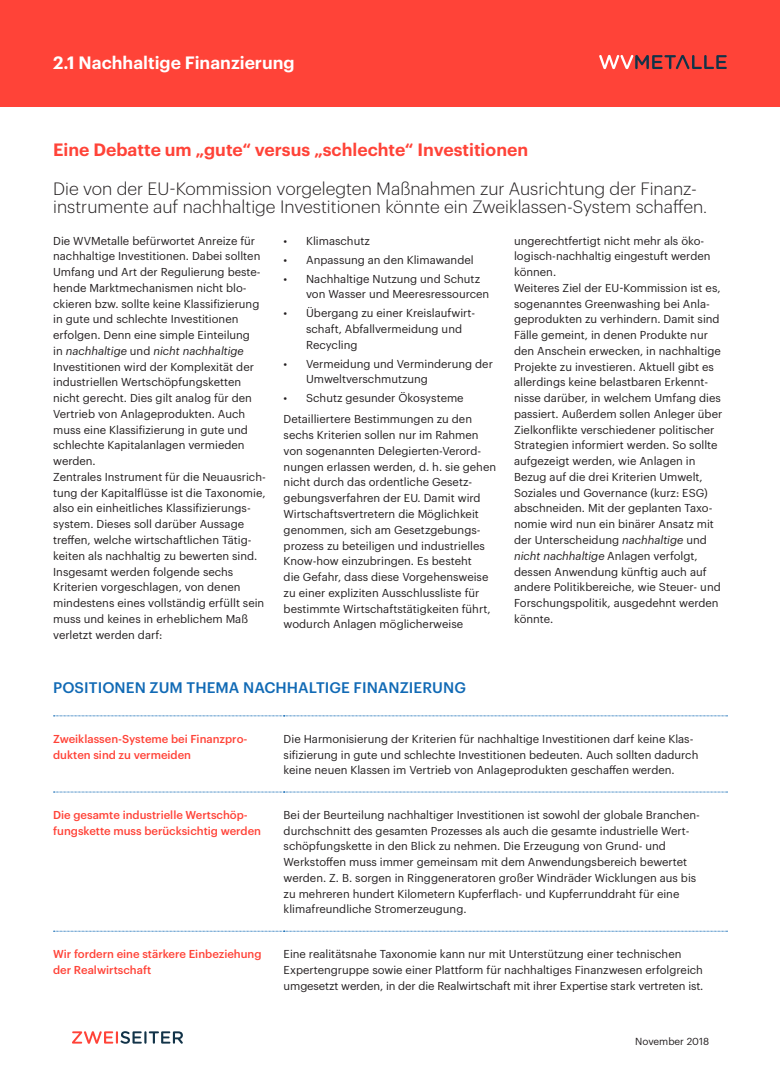
<style>
.page{position:relative;width:780px;height:1088px;background:#fff}
.page>*{position:absolute;margin:0;border:0;box-sizing:border-box;transform-origin:0 0}
.Text_XL{font:300 17.5px/17.8px "Graphik";color:#231f20}
._01_Headline{font:600 17.5px "Graphik";color:#ff4338}
._01_Headline-2{font:600 17.5px "Graphik";color:#fff}
.Grafiktitel{font:500 15px "Graphik";letter-spacing:.005em;color:#116ab5}
.Text{font:11.25px/15.8px "Graphik";color:#231f20}
.Text-2{font:500 11.25px/15.8px "Graphik";color:#ff4338}
._6{font:10px "Graphik";color:#231f20}
.s1{font-style:italic}
</style>
<div class="page">
<div style="left:0;top:0;width:780px;height:106px;background:#ff4338"></div>
<svg style="left:599px;top:55px;width:127px;height:14px"></svg>
<svg style="left:72px;top:1031px;width:111px;height:13px"></svg>
<svg style="left:53px;top:715px;width:674px;height:1px"></svg>
<svg style="left:53px;top:792px;width:674px;height:1px"></svg>
<svg style="left:53px;top:931px;width:674px;height:1px"></svg>
<p class="_01_Headline-2" style="left:53px;top:49px;width:243px">2.1 Nachhaltige Finanzierung</p>
<p class="_01_Headline" style="left:53px;top:136px;width:476px">Eine Debatte um „gute“ versus „schlechte“ Investitionen</p>
<p class="Text_XL" style="left:53px;top:178px;width:655px">Die von der EU-Kommission vorgelegten Maßnahmen zur Ausrichtung der Finanz&shy;instrumente auf nachhaltige Investitionen könnte ein Zweiklassen-System schaffen.</p>
<p class="Text" style="left:53px;top:232px;width:214px">Die WVMetalle befürwortet Anreize für nachhaltige Investitionen. Dabei sollten Umfang und Art der Regulierung beste&shy;hende Marktmechanismen nicht blo&shy;ckieren bzw. sollte keine Klassifizierung in gute und schlechte Investitionen erfolgen. Denn eine simple Einteilung<br>in <span class="s1">nachhaltige</span> und <span class="s1">nicht nachhaltige </span>Investitionen wird der Komplexität der industriellen Wertschöpfungsketten nicht gerecht. Dies gilt analog für den Vertrieb von Anlageprodukten. Auch muss eine Klassifizierung in gute und schlechte Kapitalanlagen vermieden werden.<br>Zentrales Instrument für die Neuausrich&shy;tung der Kapitalflüsse ist die Taxonomie, also ein einheitliches Klassifizierungs&shy;system. Dieses soll darüber Aussage treffen, welche wirtschaftlichen Tätig&shy;keiten als nachhaltig zu bewerten sind.<br>Insgesamt werden folgende sechs Kriterien vorgeschlagen, von denen mindestens eines vollständig erfüllt sein muss und keines in erheblichem Maß verletzt werden darf:</p>
<p class="Text" style="left:283px;top:232px;width:88px">• Klimaschutz</p>
<p class="Text" style="left:514px;top:232px;width:210px">ungerechtfertigt nicht mehr als öko&shy;logisch-nachhaltig eingestuft werden können.<br>Weiteres Ziel der EU-Kommission ist es, sogenanntes Greenwashing bei Anla&shy;geprodukten zu verhindern. Damit sind Fälle gemeint, in denen Produkte nur den Anschein erwecken, in nachhaltige Projekte zu investieren. Aktuell gibt es allerdings keine belastbaren Erkennt&shy;nisse darüber, in welchem Umfang dies passiert. Außerdem sollen Anleger über Zielkonflikte verschiedener politischer Strategien informiert werden. So sollte aufgezeigt werden, wie Anlagen in Bezug auf die drei Kriterien Umwelt, Soziales und Governance (kurz: ESG) abschneiden. Mit der geplanten Taxo&shy;nomie wird nun ein binärer Ansatz mit der Unterscheidung <span class="s1">nachhaltige</span> und <span class="s1">nicht nachhaltige</span> Anlagen verfolgt, dessen Anwendung künftig auch auf andere Politikbereiche, wie Steuer- und Forschungspolitik, ausgedehnt werden könnte.</p>
<p class="Text" style="left:283px;top:251px;width:191px">• Anpassung an den Klimawandel</p>
<p class="Text" style="left:306px;top:270px;width:185px;text-indent:-22px">• Nachhaltige Nutzung und Schutz von Wasser und Meeresressourcen</p>
<p class="Text" style="left:306px;top:304px;width:171px;text-indent:-22px">• Übergang zu einer Kreislaufwirt&shy;schaft, Abfallvermeidung und<br>Recycling</p>
<p class="Text" style="left:306px;top:355px;width:188px;text-indent:-22px">• Vermeidung und Verminderung der<br>Umweltverschmutzung</p>
<p class="Text" style="left:283px;top:389px;width:181px">• Schutz gesunder Ökosysteme</p>
<p class="Text" style="left:283px;top:411px;width:214px">Detailliertere Bestimmungen zu den sechs Kriterien sollen nur im Rahmen von sogenannten Delegierten-Verord&shy;nungen erlassen werden, d. h. sie gehen nicht durch das ordentliche Gesetz&shy;gebungsverfahren der EU. Damit wird Wirtschaftsvertretern die Möglichkeit genommen, sich am Gesetzgebungs&shy;prozess zu beteiligen und industrielles Know-how einzubringen. Es besteht<br>die Gefahr, dass diese Vorgehensweise zu einer expliziten Ausschlussliste für bestimmte Wirtschaftstätigkeiten führt, wodurch Anlagen möglicherweise</p>
<p class="Grafiktitel" style="left:53px;top:676px;width:414px">POSITIONEN ZUM THEMA NACHHALTIGE FINANZIERUNG</p>
<p class="Text-2" style="left:53px;top:730px;width:196px">Zweiklassen-Systeme bei Finanzpro&shy;dukten sind zu vermeiden</p>
<p class="Text" style="left:283px;top:730px;width:416px">Die Harmonisierung der Kriterien für nachhaltige Investitionen darf keine Klas&shy;sifizierung in gute und schlechte Investitionen bedeuten. Auch sollten dadurch keine neuen Klassen im Vertrieb von Anlageprodukten geschaffen werden.</p>
<p class="Text-2" style="left:53px;top:806px;width:209px">Die gesamte industrielle Wertschöp&shy;fungskette muss berücksichtig werden</p>
<p class="Text" style="left:283px;top:806px;width:418px">Bei der Beurteilung nachhaltiger Investitionen ist sowohl der globale Branchen&shy;durchschnitt des gesamten Prozesses als auch die gesamte industrielle Wert&shy;schöpfungskette in den Blick zu nehmen. Die Erzeugung von Grund- und Werkstoffen muss immer gemeinsam mit dem Anwendungsbereich bewertet werden. Z. B. sorgen in Ringgeneratoren großer Windräder Wicklungen aus bis zu mehreren hundert Kilometern Kupferflach- und Kupferrunddraht für eine klimafreundliche Stromerzeugung.</p>
<p class="Text-2" style="left:53px;top:945px;width:210px">Wir fordern eine stärkere Einbeziehung der Realwirtschaft</p>
<p class="Text" style="left:283px;top:945px;width:421px">Eine realitätsnahe Taxonomie kann nur mit Unterstützung einer technischen<br>Expertengruppe sowie einer Plattform für nachhaltiges Finanzwesen erfolgreich umgesetzt werden, in der die Realwirtschaft mit ihrer Expertise stark vertreten ist.</p>
<p class="_6" style="left:635px;top:1033px;width:75px">November 2018</p>
</div>
